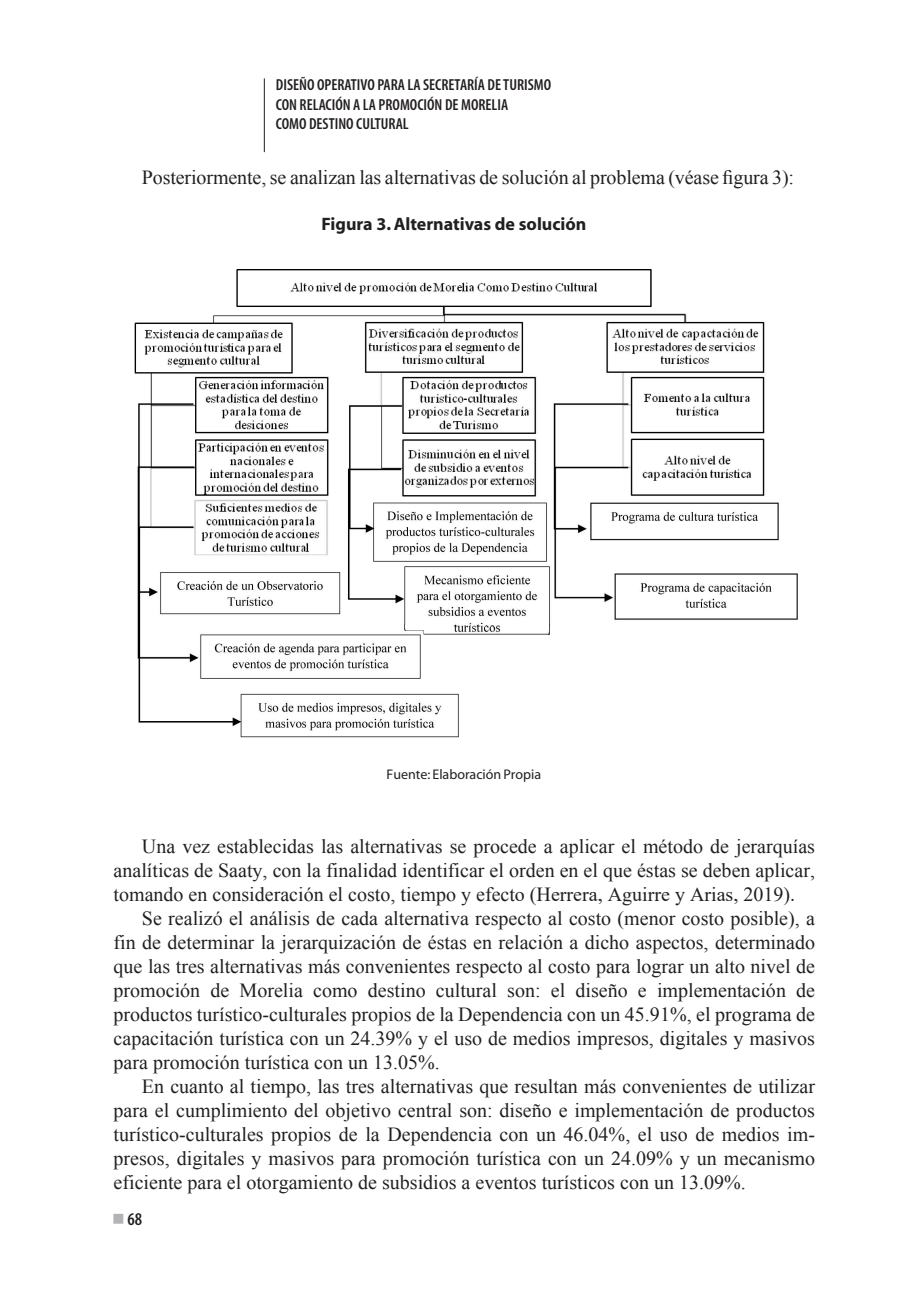
<style>
.page{position:relative;width:908px;height:1304px;background:#fff}
.page>*{position:absolute;margin:0;border:0;box-sizing:border-box;transform-origin:0 0}
.Referencias_tablas{font:20px "Times New Roman";color:#231f20}
.cuerpo_de_texto{font:20px "Times New Roman";letter-spacing:-.005em;color:#231f20}
.Título_tablas{font:700 18px "Myriad";color:#231f20}
.t1{font:600 condensed 18px "Myriad";color:#231f20}
.t2{font:600 condensed 16px/19.2px "Myriad";color:#231f20}
.Referencias_tablas-2{font:14px "Myriad";color:#231f20}
.s1{font-style:inherit}
.s2{color:#b2b3b7}
</style>
<div class="page">
<hr style="left:264px;top:78px;width:1px;height:74px;background:#231f20">
<img style="left:134px;top:270px;width:664px;height:467px">
<p class="t2" style="left:276px;top:76px;width:276px">DISEÑO OPERATIVO PARA LA SECRETARÍA DE TURISMO<br>CON RELACIÓN A LA PROMOCIÓN DE MORELIA<br>COMO DESTINO CULTURAL</p>
<p class="cuerpo_de_texto" style="left:142px;top:164px;width:653px">Posteriormente, se analizan las alternativas de solución al problema (véase figura 3):</p>
<p class="Título_tablas" style="left:321px;top:215px;width:266px">Figura 3. Alternativas de solución</p>
<p class="Referencias_tablas-2" style="left:386px;top:767px;width:156px">Fuente: Elaboración Propia</p>
<p class="Referencias_tablas" style="left:142px;top:833px;width:674px">Una vez establecidas las alternativas se procede a aplicar el método de jerarquías</p>
<p class="Referencias_tablas" style="left:113px;top:857px;width:702px">analíticas de Saaty, con la finalidad identificar el orden en el que éstas se deben aplicar,</p>
<p class="Referencias_tablas" style="left:113px;top:881px;width:682px">tomando en consideración el costo, tiempo y efect<span class="s1">o (Herrera, Aguirre y Arias, 2019).</span></p>
<p class="Referencias_tablas" style="left:142px;top:905px;width:674px">Se realizó el análisis de cada alternativa respecto al costo (menor costo posible), a</p>
<p class="Referencias_tablas" style="left:113px;top:929px;width:702px">fin de determinar la jerarquización de éstas en relación a dicho aspectos, determinado</p>
<p class="Referencias_tablas" style="left:113px;top:953px;width:702px">que las tres alternativas más convenientes respecto al costo para lograr un alto nivel de</p>
<p class="Referencias_tablas" style="left:113px;top:977px;width:702px">promoción de Morelia como destino cultural son: el diseño e implementación de</p>
<p class="Referencias_tablas" style="left:113px;top:1001px;width:702px">productos turístico-culturales propios de la Dependencia con un 45.91%, el programa de</p>
<p class="Referencias_tablas" style="left:113px;top:1025px;width:702px">capacitación turística con un 24.39% y el uso de medios impresos, digitales y masivos</p>
<p class="Referencias_tablas" style="left:113px;top:1049px;width:328px">para promoción turística con un 13.05%.</p>
<p class="Referencias_tablas" style="left:142px;top:1073px;width:674px">En cuanto al tiempo, las tres alternativas que resultan más convenientes de utilizar</p>
<p class="Referencias_tablas" style="left:113px;top:1097px;width:702px">para el cumplimiento del objetivo central son: diseño e implementación de productos</p>
<p class="Referencias_tablas" style="left:113px;top:1121px;width:702px">turístico-culturales propios de la Dependencia con un 46.04%, el uso de medios im-</p>
<p class="Referencias_tablas" style="left:113px;top:1145px;width:702px">presos, digitales y masivos para promoción turística con un 24.09% y un mecanismo</p>
<p class="Referencias_tablas" style="left:113px;top:1169px;width:633px">eficiente para el otorgamiento de subsidios a eventos turísticos con un 13.09%.</p>
<p class="t1" style="left:112px;top:1210px;width:32px"><span class="s2">■</span> 68</p>
</div>
